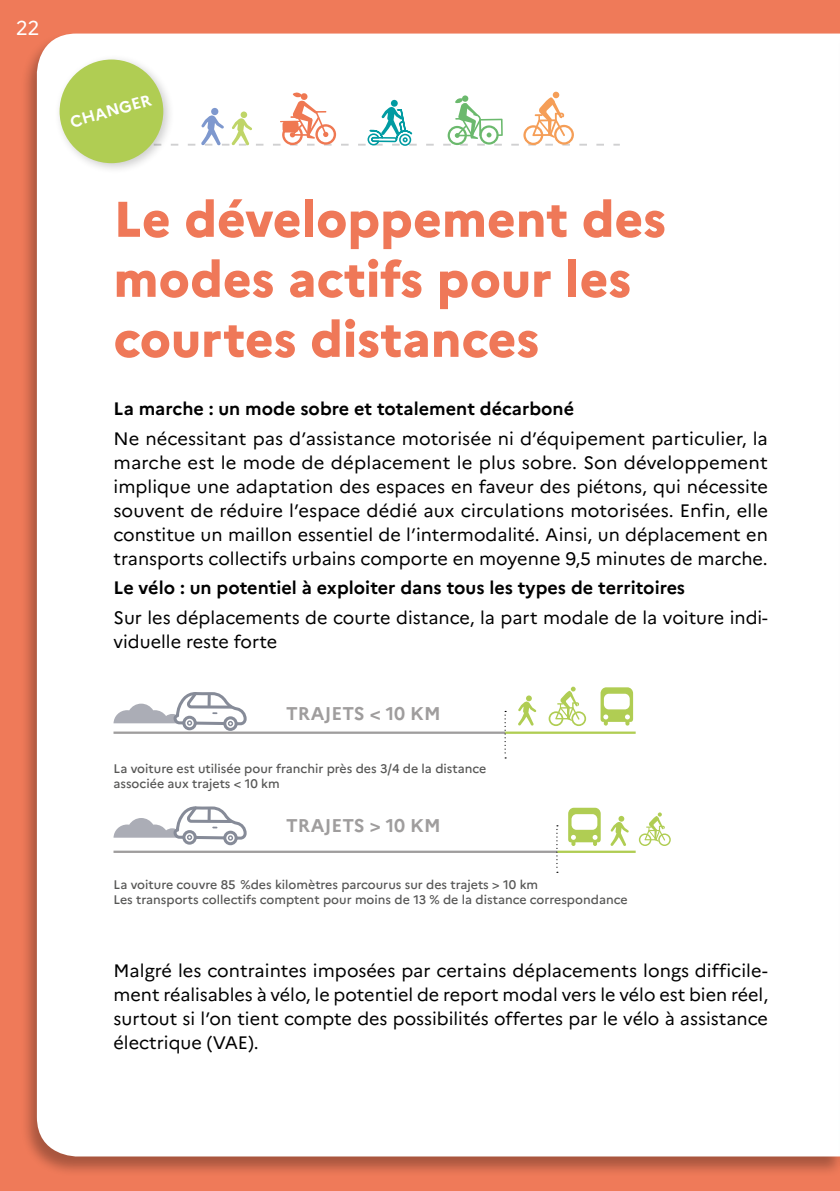
<style>
.page{position:relative;width:840px;height:1191px;background:#fff}
.page>*{position:absolute;margin:0;border:0;box-sizing:border-box;transform-origin:0 0}
.t1{font:800 50px/60px "Marianne";color:#ef7858}
.t2{font:20px "Marianne";color:#fff}
.t3{font:700 18.4px "Marianne";color:#9f9d9d}
.t4{font:18px/24px "Marianne";color:#000;text-align:justify}
.t5{font:700 18px "Marianne";color:#000}
.t6{font:700 16px "Marianne";color:#fff}
.t7{font:500 12.4px/15px "Marianne";color:#575756}
</style>
<div class="page">
<div style="left:0;top:0;width:839px;height:1191px;background:#ef7a59"></div>
<div style="left:20px;top:32px;width:819px;height:1144px;background:#000;opacity:.3"></div>
<div style="left:37px;top:34px;width:799px;height:1122px;background:#fff"></div>
<hr style="left:836px;top:31px;width:3px;height:1144px;background:#fff">
<svg style="left:600px;top:687px;width:32px;height:38px"></svg>
<svg style="left:548px;top:686px;width:37px;height:40px"></svg>
<div style="left:182px;top:715px;width:15px;height:15px;border:3px solid #868b98;border-radius:50%"></div>
<div style="left:223px;top:716px;width:14px;height:15px;border:3px solid #868b98;border-radius:50%"></div>
<svg style="left:113px;top:689px;width:135px;height:38px;background:#dedfe3"></svg>
<svg style="left:207px;top:695px;width:4px;height:10px"></svg>
<hr style="left:113px;top:731px;width:392px;height:3px;background:#9f9d9d">
<hr style="left:505px;top:731px;width:130px;height:3px;background:#b0cd53">
<svg style="left:504px;top:711px;width:2px;height:47px"></svg>
<svg style="left:517px;top:695px;width:19px;height:31px"></svg>
<svg style="left:568px;top:807px;width:32px;height:39px"></svg>
<svg style="left:638px;top:812px;width:32px;height:34px"></svg>
<div style="left:182px;top:830px;width:15px;height:14px;border:3px solid #868b98;border-radius:50%"></div>
<div style="left:223px;top:830px;width:14px;height:15px;border:3px solid #868b98;border-radius:50%"></div>
<svg style="left:113px;top:803px;width:135px;height:38px;background:#dedfe3"></svg>
<svg style="left:207px;top:809px;width:4px;height:11px"></svg>
<hr style="left:113px;top:850px;width:444px;height:3px;background:#9f9d9d">
<hr style="left:557px;top:850px;width:78px;height:3px;background:#b0cd53">
<svg style="left:556px;top:825px;width:1px;height:48px"></svg>
<svg style="left:610px;top:816px;width:18px;height:30px"></svg>
<svg style="left:175px;top:92px;width:444px;height:54px;background:#efefe8"></svg>
<div style="left:54px;top:54px;width:121px;height:121px;background:#000;opacity:.2"></div>
<div style="left:60px;top:60px;width:103px;height:103px;background:#b0cd53;border-radius:50%"></div>
<p class="t2" style="left:16px;top:16px;width:25px">22</p>
<p class="t6" style="left:68px;top:113px;width:85px;rotate:-16deg">CHANGER</p>
<h1 class="t1" style="left:113px;top:189px;width:554px">Le développement des modes actifs pour les courtes distances</h1>
<p class="t5" style="left:113px;top:397px;width:462px">La marche : un mode sobre et totalement décarboné</p>
<p class="t4" style="left:113px;top:426px;width:655px">Ne nécessitant pas d’assistance motorisée ni d’équipement particulier, la marche est le mode de déplacement le plus sobre. Son développement implique une adaptation des espaces en faveur des piétons, qui nécessite souvent de réduire l’espace dédié aux circulations motorisées. Enfin, elle constitue un maillon essentiel de l’intermodalité. Ainsi, un déplacement en transports collectifs urbains comporte en moyenne 9,5 minutes de marche.</p>
<p class="t5" style="left:113px;top:577px;width:573px">Le vélo : un potentiel à exploiter dans tous les types de territoires</p>
<p class="t4" style="left:113px;top:605px;width:655px">Sur les déplacements de courte distance, la part modale de la voiture indi&shy;viduelle reste forte</p>
<p class="t3" style="left:286px;top:702px;width:156px">TRAJETS &lt; 10 KM</p>
<p class="t7" style="left:113px;top:761px;width:374px">La voiture est utilisée pour franchir près des 3/4 de la distance associée aux trajets &lt; 10 km</p>
<p class="t3" style="left:286px;top:814px;width:156px">TRAJETS &gt; 10 KM</p>
<p class="t7" style="left:113px;top:877px;width:515px">La voiture couvre 85 %des kilomètres parcourus sur des trajets &gt; 10 km<br>Les transports collectifs comptent pour moins de 13 % de la distance correspondance</p>
<p class="t4" style="left:113px;top:958px;width:655px">Malgré les contraintes imposées par certains déplacements longs difficile&shy;ment réalisables à vélo, le potentiel de report modal vers le vélo est bien réel, surtout si l’on tient compte des possibilités offertes par le vélo à assistance électrique (VAE).</p>
</div>
